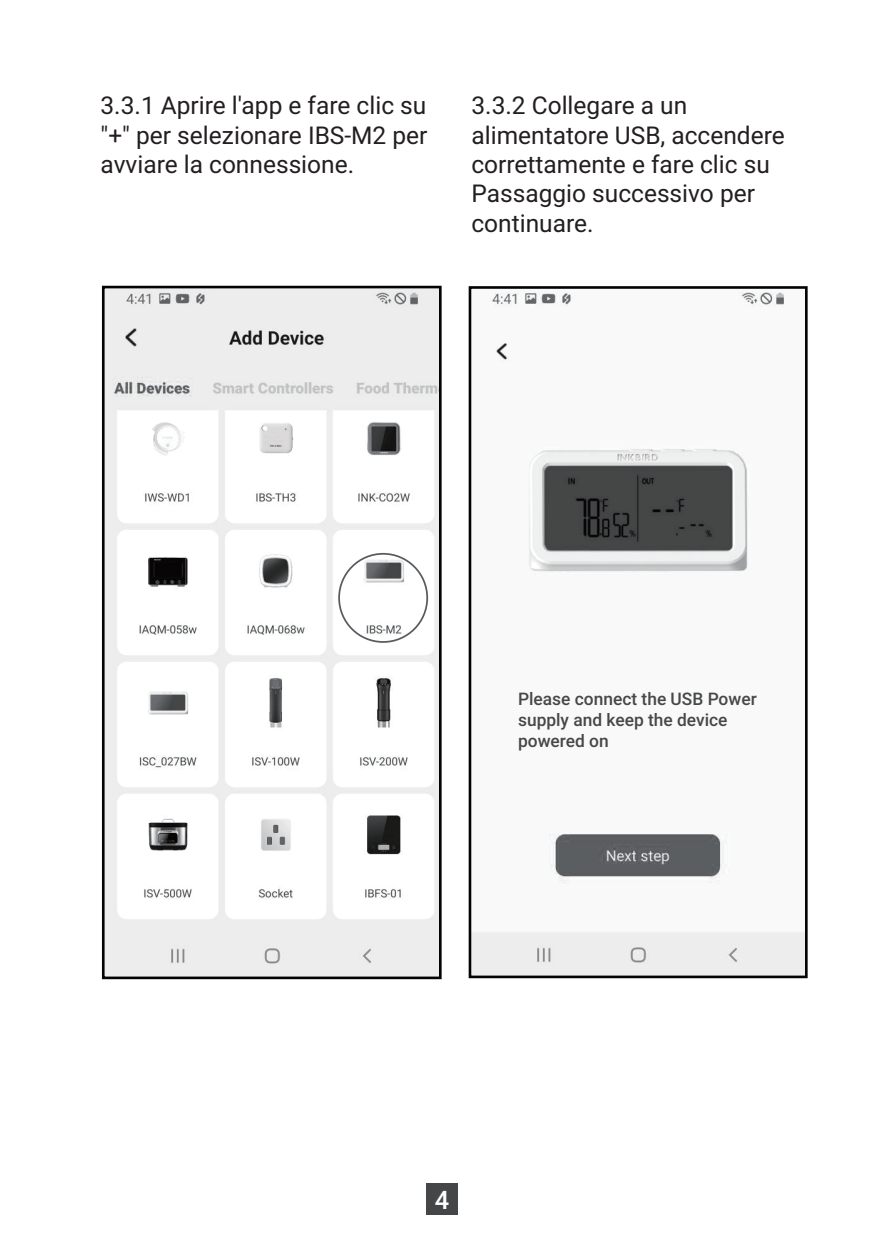
<style>
.page{position:relative;width:893px;height:1241px;background:#fff}
.page>*{position:absolute;margin:0;border:0;box-sizing:border-box;transform-origin:0 0}
.t1{font:500 25.55px "Roboto";color:#fff}
.t2{font:24.5px/29.4px "Roboto";color:#231f20;text-align:justify}
.t3{font:500 17.5px/20.7px "Roboto";color:#464748}
</style>
<div class="page">
<img style="left:106px;top:290px;width:332px;height:685px">
<div style="left:102px;top:286px;width:340px;height:693px;border:3px solid #030303"></div>
<img style="left:473px;top:292px;width:331px;height:682px">
<div style="left:469px;top:286px;width:339px;height:692px;border:3px solid #030303"></div>
<div style="left:487px;top:618px;width:297px;height:87px;background:#f9f9fa"></div>
<div style="left:338px;top:553px;width:90px;height:89px;border:2px solid #585b5f;border-radius:50%"></div>
<div style="left:427px;top:1183px;width:31px;height:31px;background:#454647"></div>
<p class="t2" style="left:101px;top:90px;width:328px">3.3.1 Aprire l'app e fare clic su "+" per selezionare IBS-M2 per avviare la connessione.</p>
<p class="t2" style="left:471px;top:90px;width:315px;text-align:left">3.3.2 Collegare a un alimentatore USB, accendere correttamente e fare clic su<br>Passaggio successivo per continuare.</p>
<p class="t3" style="left:518px;top:688px;width:240px">Please connect the USB Power supply and keep the device powered on</p>
<p class="t1" style="left:435px;top:1181px;width:16px">4</p>
</div>
